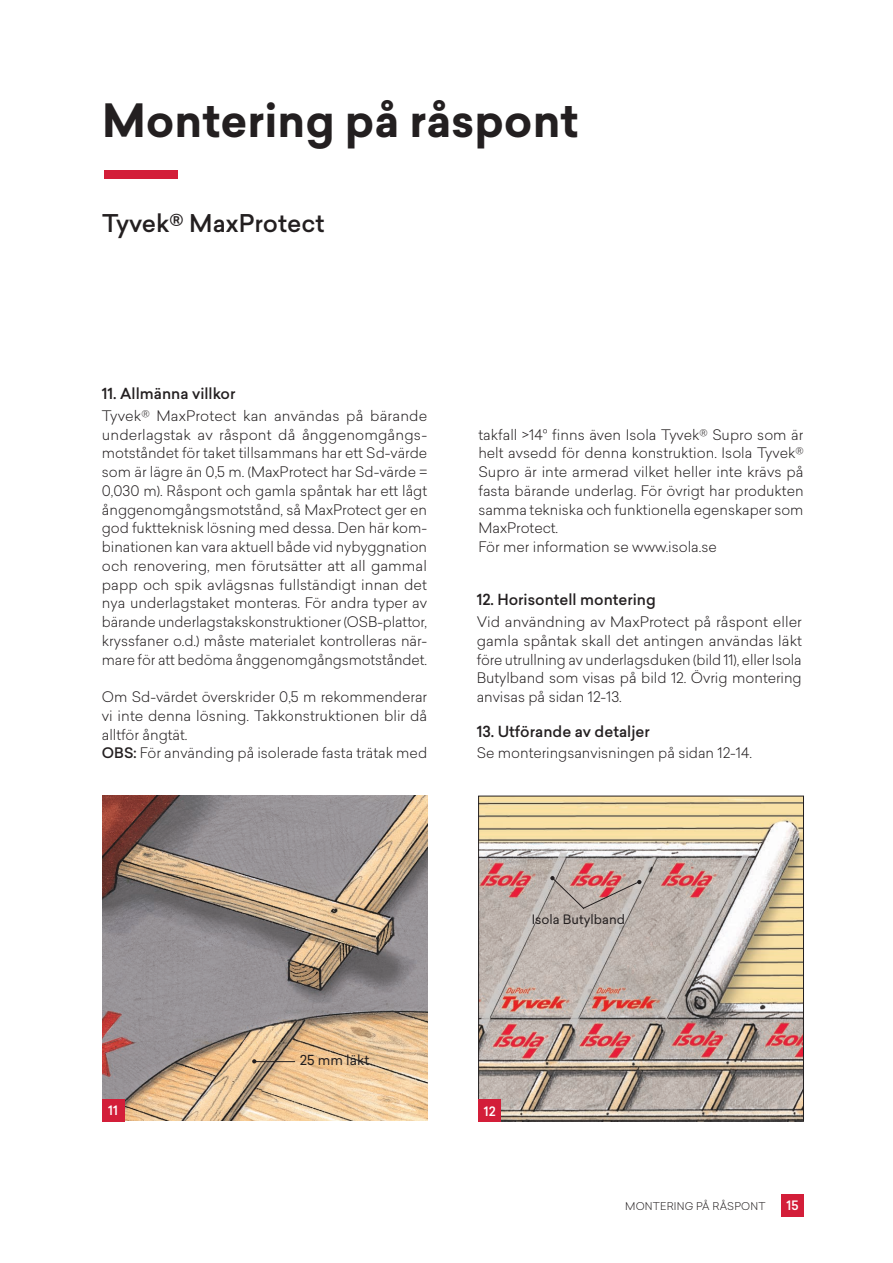
<style>
.page{position:relative;width:893px;height:1263px;background:#fff}
.page>*{position:absolute;margin:0;border:0;box-sizing:border-box;transform-origin:0 0}
.t1{font:700 45px "Sailec";color:#231f20}
.t2{font:500 24px "Sailec";color:#231f20}
.Subtitle{font:500 15px "Sailec";color:#231f20}
.Body_text{font:300 14.25px/18.8px "Sailec";letter-spacing:-.005em;color:#231f20;text-align:justify}
.t3{font:13.5px "Sailec";color:#231f20}
.t4{font:12.75px "Sailec";color:#231f20}
.Table__subtitle{font:500 12.75px "Sailec";color:#fff}
.t5{font:300 10.5px "Sailec";letter-spacing:.02em;color:#231f20}
.s1{font-weight:500}
</style>
<div class="page">
<div style="left:781px;top:1194px;width:23px;height:23px;background:#d31e39"></div>
<div style="left:104px;top:171px;width:74px;height:8px;background:#d31e39"></div>
<img style="left:102px;top:796px;width:325px;height:325px">
<img style="left:480px;top:798px;width:322px;height:321px">
<div style="left:478px;top:796px;width:326px;height:325px;border:1px solid #231f20"></div>
<hr style="left:253px;top:1061px;width:42px;height:1px;background:#231f20">
<svg style="left:252px;top:1059px;width:4px;height:4px"></svg>
<svg style="left:550px;top:876px;width:91px;height:33px;background:#bc9a97"></svg>
<div style="left:102px;top:1099px;width:22px;height:22px;background:#d31e39"></div>
<div style="left:479px;top:1100px;width:22px;height:22px;background:#d31e39"></div>
<h1 class="t1" style="left:102px;top:88px;width:478px">Montering på råspont</h1>
<h2 class="t2" style="left:102px;top:206px;width:224px">Tyvek® MaxProtect</h2>
<p class="Subtitle" style="left:102px;top:383px;width:135px">11. Allmänna villkor</p>
<p class="Body_text" style="left:102px;top:406px;width:327px">Tyvek® MaxProtect kan användas på bärande underlagstak av råspont då ånggenomgångs&shy;motståndet för taket tillsammans har ett Sd-värde som är lägre än 0,5 m. (MaxProtect har Sd-värde = 0,030 m). Råspont och gamla spåntak har ett lågt ånggenomgångsmotstånd, så MaxProtect ger en god fuktteknisk lösning med dessa. Den här kom&shy;binationen kan vara aktuell både vid nybyggnation och renovering, men förutsätter att all gammal papp och spik avlägsnas fullständigt innan det nya underlagstaket monteras. För andra typer av bärande underlagstakskonstruktioner (OSB-plattor, kryssfaner o.d.) måste materialet kontrolleras när&shy;mare för att bedöma ånggenomgångsmotståndet.</p>
<p class="Body_text" style="left:102px;top:687px;width:327px">Om Sd-värdet överskrider 0,5 m rekommenderar vi inte denna lösning. Takkonstruktionen blir då alltför ångtät.</p>
<p class="Body_text" style="left:102px;top:743px;width:327px"><span class="s1">OBS:</span> För använding på isolerade fasta trätak med</p>
<p class="Body_text" style="left:478px;top:425px;width:327px">takfall &gt;14° finns även Isola Tyvek® Supro som är helt avsedd för denna konstruktion. Isola Tyvek® Supro är inte armerad vilket heller inte krävs på fasta bärande underlag. För övrigt har produkten samma tekniska och funktionella egenskaper som MaxProtect.</p>
<p class="Body_text" style="left:478px;top:537px;width:240px">För mer information se www.isola.se</p>
<p class="Subtitle" style="left:477px;top:589px;width:181px">12. Horisontell montering</p>
<p class="Body_text" style="left:477px;top:612px;width:327px">Vid användning av MaxProtect på råspont eller gamla spåntak skall det antingen användas läkt före utrullning av underlagsduken (bild 11), eller Isola Butylband som visas på bild 12. Övrig montering anvisas på sidan 12-13.</p>
<p class="Subtitle" style="left:477px;top:720px;width:175px">13. Utförande av detaljer</p>
<p class="Body_text" style="left:477px;top:743px;width:277px">Se monteringsanvisningen på sidan 12-14.</p>
<p class="t3" style="left:300px;top:1051px;width:71px">25 mm läkt</p>
<p class="t4" style="left:532px;top:910px;width:95px">Isola Butylband</p>
<p class="Table__subtitle" style="left:108px;top:1101px;width:11px">11</p>
<p class="Table__subtitle" style="left:484px;top:1102px;width:13px">12</p>
<p class="t5" style="left:625px;top:1198px;width:142px">MONTERING PÅ RÅSPONT</p>
<p class="Table__subtitle" style="left:787px;top:1197px;width:14px">15</p>
</div>
